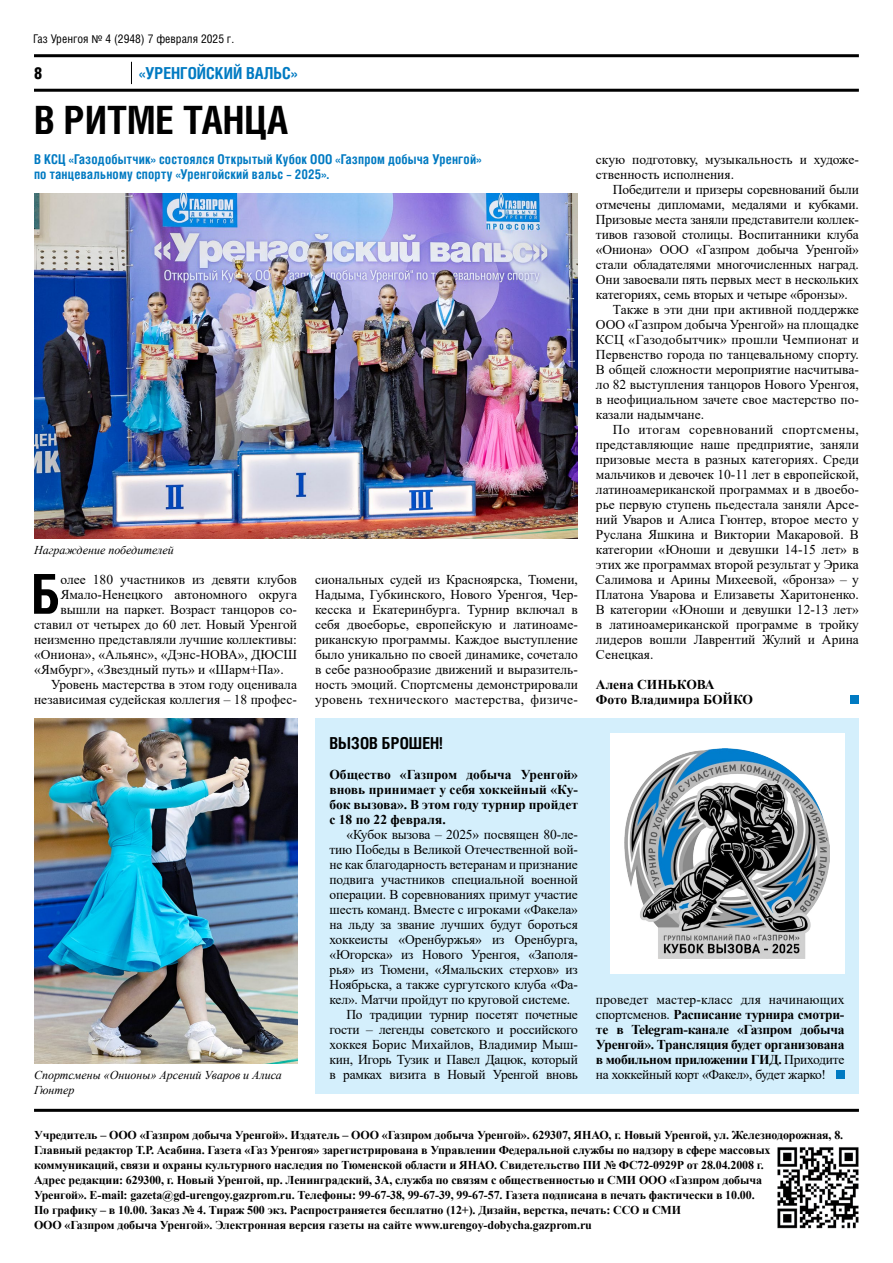
<style>
.page{position:relative;width:893px;height:1263px;background:#fff}
.page>*{position:absolute;margin:0;border:0;box-sizing:border-box;transform-origin:0 0}
.t1{font:700 55.05px "Helios Cond";color:#000}
.t2{font:700 39px "Helios Cond";color:#000}
.t3{font:700 16.5px "Helios Cond";color:#007ac2}
.t4{font:700 16.5px "Helios Cond";color:#000}
.t5{font:900 16.5px "Helios Cond";color:#000}
.t6{font:13.5px/15px "Times New Roman";color:#000;text-align:justify}
.t7{font:700 13.5px/15px "Times New Roman";letter-spacing:-.015em;color:#000;text-align:justify}
.t8{font:13.5px "Times New Roman";letter-spacing:-.02em;color:#000}
.t9{font:700 13.5px "Helios Cond";letter-spacing:.015em;color:#007ac2}
.t10{font:13.5px "Times New Roman";letter-spacing:.02em;color:#000}
.t11{font:13.5px "Times New Roman";letter-spacing:.03em;color:#000}
.t12{font:700 12px/15px "Times New Roman";letter-spacing:-.01em;color:#000}
.t13{font:italic 12px/15px "Times New Roman";color:#000}
.t14{font:12px "Helios Cond";color:#000}
.s1{font-family:"Myriad Pro"}
.s2{font-weight:400}
</style>
<div class="page">
<hr style="left:34px;top:89px;width:825px;height:3px;background:#000">
<hr style="left:34px;top:54px;width:825px;height:3px;background:#000">
<svg style="left:131px;top:62px;width:1px;height:22px"></svg>
<div style="left:850px;top:695px;width:9px;height:9px;background:#007ac2"></div>
<hr style="left:34px;top:1109px;width:825px;height:3px;background:#000">
<img style="left:777px;top:1147px;width:82px;height:82px">
<img style="left:34px;top:194px;width:544px;height:345px">
<img style="left:34px;top:719px;width:264px;height:345px">
<div style="left:315px;top:719px;width:544px;height:375px;background:#d4effc"></div>
<div style="left:610px;top:733px;width:234px;height:241px;background:#fff"></div>
<img style="left:625px;top:749px;width:204px;height:209px">
<div style="left:836px;top:1070px;width:8px;height:9px;background:#007ac2"></div>
<p class="t14" style="left:33px;top:31px;width:203px">Газ Уренгоя <span class="s1">№</span> 4 (2948) 7 февраля 2025 г.</p>
<p class="t5" style="left:34px;top:64px;width:10px">8</p>
<p class="t3" style="left:139px;top:64px;width:159px">«Уренгойский вальс»</p>
<h2 class="t2" style="left:34px;top:96px;width:253px">В ритме танца</h2>
<p class="t9" style="left:34px;top:151px;width:18px">В КСЦ</p>
<p class="t9" style="left:69px;top:151px;width:250px">«Газодобытчик» состоялся Открытый Кубок ООО</p>
<p class="t9" style="left:336px;top:151px;width:147px">«Газпром добыча Уренгой»</p>
<p class="t9" style="left:34px;top:166px;width:297px">по танцевальному спорту «Уренгойский вальс – 2025».</p>
<p class="t13" style="left:34px;top:542px;width:141px">Награждение победителей</p>
<h1 class="t1" style="left:31px;top:561px;width:26px">Б</h1>
<p class="t6" style="left:61px;top:571px;width:238px">олее 180 участников из девяти клубов</p>
<p class="t6" style="left:61px;top:586px;width:238px">Ямало-Ненецкого автономного округа</p>
<p class="t6" style="left:61px;top:601px;width:238px">вышли на паркет. Возраст танцоров со-</p>
<p class="t6" style="left:34px;top:616px;width:264px">ставил от четырех до 60 лет. Новый Уренгой</p>
<p class="t6" style="left:34px;top:631px;width:264px">неизменно представляли лучшие коллективы:</p>
<p class="t6" style="left:34px;top:646px;width:264px">«Ониона», «Альянс», «Дэнс-НОВА», ДЮСШ</p>
<p class="t6" style="left:34px;top:661px;width:251px">«Ямбург», «Звездный путь» и «Шарм+Па».</p>
<p class="t6" style="left:51px;top:676px;width:247px">Уровень мастерства в этом году оценивала</p>
<p class="t6" style="left:34px;top:691px;width:264px">независимая судейская коллегия – 18 профес-</p>
<p class="t6" style="left:315px;top:571px;width:264px">сиональных судей из Красноярска, Тюмени, Надыма, Губкинского, Нового Уренгоя, Чер&shy;кесска и Екатеринбурга. Турнир включал в себя двоеборье, европейскую и латиноаме&shy;риканскую программы. Каждое выступление было уникально по своей динамике, сочетало в себе разнообразие движений и выразитель&shy;ность эмоций. Спортсмены демонстрировали уровень технического мастерства, физиче-</p>
<p class="t6" style="left:596px;top:151px;width:264px">скую подготовку, музыкальность и художе&shy;ственность исполнения.</p>
<p class="t6" style="left:613px;top:181px;width:247px">Победители и призеры соревнований были</p>
<p class="t6" style="left:596px;top:196px;width:264px">отмечены дипломами, медалями и кубками.</p>
<p class="t6" style="left:596px;top:211px;width:264px">Призовые места заняли представители коллек-</p>
<p class="t6" style="left:596px;top:226px;width:264px">тивов газовой столицы. Воспитанники клуба</p>
<p class="t6" style="left:596px;top:241px;width:264px">«Ониона» ООО «Газпром добыча Уренгой»</p>
<p class="t6" style="left:596px;top:256px;width:264px">стали обладателями многочисленных наград.</p>
<p class="t6" style="left:596px;top:271px;width:264px">Они завоевали пять первых мест в нескольких</p>
<p class="t6" style="left:596px;top:286px;width:254px">категориях, семь вторых и четыре «бронзы».</p>
<p class="t6" style="left:613px;top:301px;width:247px">Также в эти дни при активной поддержке</p>
<p class="t6" style="left:596px;top:316px;width:264px">ООО «Газпром добыча Уренгой» на площадке</p>
<p class="t10" style="left:596px;top:330px;width:264px">КСЦ «Газодобытчик» прошли Чемпионат и</p>
<p class="t6" style="left:596px;top:346px;width:264px">Первенство города по танцевальному спорту.</p>
<p class="t6" style="left:596px;top:361px;width:264px">В общей сложности мероприятие насчитыва-</p>
<p class="t6" style="left:596px;top:376px;width:264px">ло 82 выступления танцоров Нового Уренгоя,</p>
<p class="t6" style="left:596px;top:391px;width:264px">в неофициальном зачете свое мастерство по-</p>
<p class="t6" style="left:596px;top:406px;width:110px">казали надымчане.</p>
<p class="t11" style="left:613px;top:420px;width:247px">По итогам соревнований спортсмены,</p>
<p class="t6" style="left:596px;top:436px;width:264px">представляющие наше предприятие, заняли</p>
<p class="t6" style="left:596px;top:451px;width:264px">призовые места в разных категориях. Среди</p>
<p class="t6" style="left:596px;top:466px;width:264px">мальчиков и девочек 10-11 лет в европейской,</p>
<p class="t6" style="left:596px;top:481px;width:264px">латиноамериканской программах и в двоебо-</p>
<p class="t6" style="left:596px;top:496px;width:264px">рье первую ступень пьедестала заняли Арсе-</p>
<p class="t6" style="left:596px;top:511px;width:264px">ний Уваров и Алиса Гюнтер, второе место у</p>
<p class="t6" style="left:596px;top:526px;width:264px">Руслана Яшкина и Виктории Макаровой. В</p>
<p class="t6" style="left:596px;top:541px;width:264px">категории «Юноши и девушки 14-15 лет» в</p>
<p class="t6" style="left:596px;top:556px;width:264px">этих же программах второй результат у Эрика</p>
<p class="t6" style="left:596px;top:571px;width:264px">Салимова и Арины Михеевой, «бронза» – у</p>
<p class="t6" style="left:596px;top:586px;width:264px">Платона Уварова и Елизаветы Харитоненко.</p>
<p class="t6" style="left:596px;top:601px;width:264px">В категории «Юноши и девушки 12-13 лет»</p>
<p class="t6" style="left:596px;top:616px;width:264px">в латиноамериканской программе в тройку</p>
<p class="t6" style="left:596px;top:631px;width:264px">лидеров вошли Лаврентий Жулий и Арина</p>
<p class="t6" style="left:596px;top:646px;width:59px">Сенецкая.</p>
<p class="t7" style="left:596px;top:676px;width:159px">Алена СИНЬКОВА<br>Фото Владимира БОЙКО</p>
<p class="t4" style="left:329px;top:733px;width:11px">ВЫЗОВ</p>
<p class="t4" style="left:382px;top:733px;width:62px">БРОШЕН!</p>
<p class="t7" style="left:329px;top:766px;width:250px">Общество «Газпром добыча Уренгой» вновь принимает у себя хоккейный «Ку&shy;бок вызова». В этом году турнир пройдет с 18 по 22 февраля.</p>
<p class="t6" style="left:346px;top:826px;width:233px">«Кубок вызова – 2025» посвящен 80-ле-</p>
<p class="t6" style="left:329px;top:841px;width:250px">тию Победы в Великой Отечественной вой-</p>
<p class="t6" style="left:329px;top:856px;width:250px">не как благодарность ветеранам и признание</p>
<p class="t6" style="left:329px;top:871px;width:250px">подвига участников специальной военной</p>
<p class="t6" style="left:329px;top:886px;width:250px">операции. В соревнованиях примут участие</p>
<p class="t6" style="left:329px;top:901px;width:250px">шесть команд. Вместе с игроками «Факела»</p>
<p class="t6" style="left:329px;top:916px;width:250px">на льду за звание лучших будут бороться</p>
<p class="t6" style="left:329px;top:931px;width:250px">хоккеисты «Оренбуржья» из Оренбурга,</p>
<p class="t6" style="left:329px;top:946px;width:250px">«Югорска» из Нового Уренгоя, «Заполя-</p>
<p class="t6" style="left:329px;top:961px;width:250px">рья» из Тюмени, «Ямальских стерхов» из</p>
<p class="t6" style="left:329px;top:976px;width:250px">Ноябрьска, а также сургутского клуба «Фа-</p>
<p class="t6" style="left:329px;top:991px;width:242px">кел». Матчи пройдут по круговой системе.</p>
<p class="t8" style="left:346px;top:1005px;width:233px">По традиции турнир посетят почетные</p>
<p class="t8" style="left:329px;top:1020px;width:250px">гости – легенды советского и российского</p>
<p class="t6" style="left:329px;top:1036px;width:250px">хоккея Борис Михайлов, Владимир Мыш-</p>
<p class="t8" style="left:329px;top:1050px;width:250px">кин, Игорь Тузик и Павел Дацюк, который</p>
<p class="t8" style="left:329px;top:1065px;width:250px">в рамках визита в Новый Уренгой вновь</p>
<p class="t7" style="left:596px;top:991px;width:250px"><span class="s2">проведет мастер-класс для начинающих спортсменов.</span> Расписание турнира смотри&shy;те в Telegram-канале «Газпром добыча Уренгой». Трансляция будет организована в мобильном приложении ГИД. <span class="s2">Приходите на хоккейный корт «Факел», будет жарко!</span></p>
<p class="t13" style="left:34px;top:1067px;width:249px">Спортсмены «Онионы» Арсений Уваров и Алиса<br>Гюнтер</p>
<p class="t12" style="left:34px;top:1127px;width:811px">Учредитель – ООО «Газпром добыча Уренгой». Издатель – ООО «Газпром добыча Уренгой». 629307, ЯНАО, г. Новый Уренгой, ул. Железнодорожная, 8.<br>Главный редактор Т.Р. Асабина. Газета «Газ Уренгоя» зарегистрирована в Управлении Федеральной службы по надзору в сфере массовых коммуникаций, связи и охраны культурного наследия по Тюменской области и ЯНАО. Свидетельство ПИ № ФС72-0929Р от 28.04.2008 г.<br>Адрес редакции: 629300, г. Новый Уренгой, пр. Ленинградский, 3А, служба по связям с общественностью и СМИ ООО «Газпром добыча<br>Уренгой». E-mail: gazeta@gd-urengoy.gazprom.ru. Телефоны: 99-67-38, 99-67-39, 99-67-57. Газета подписана в печать фактически в 10.00.<br>По графику – в 10.00. Заказ № 4. Тираж 500 экз. Распространяется бесплатно (12+). Дизайн, верстка, печать: ССО и СМИ<br>ООО «Газпром добыча Уренгой». Электронная версия газеты на сайте www.urengoy-dobycha.gazprom.ru</p>
</div>
